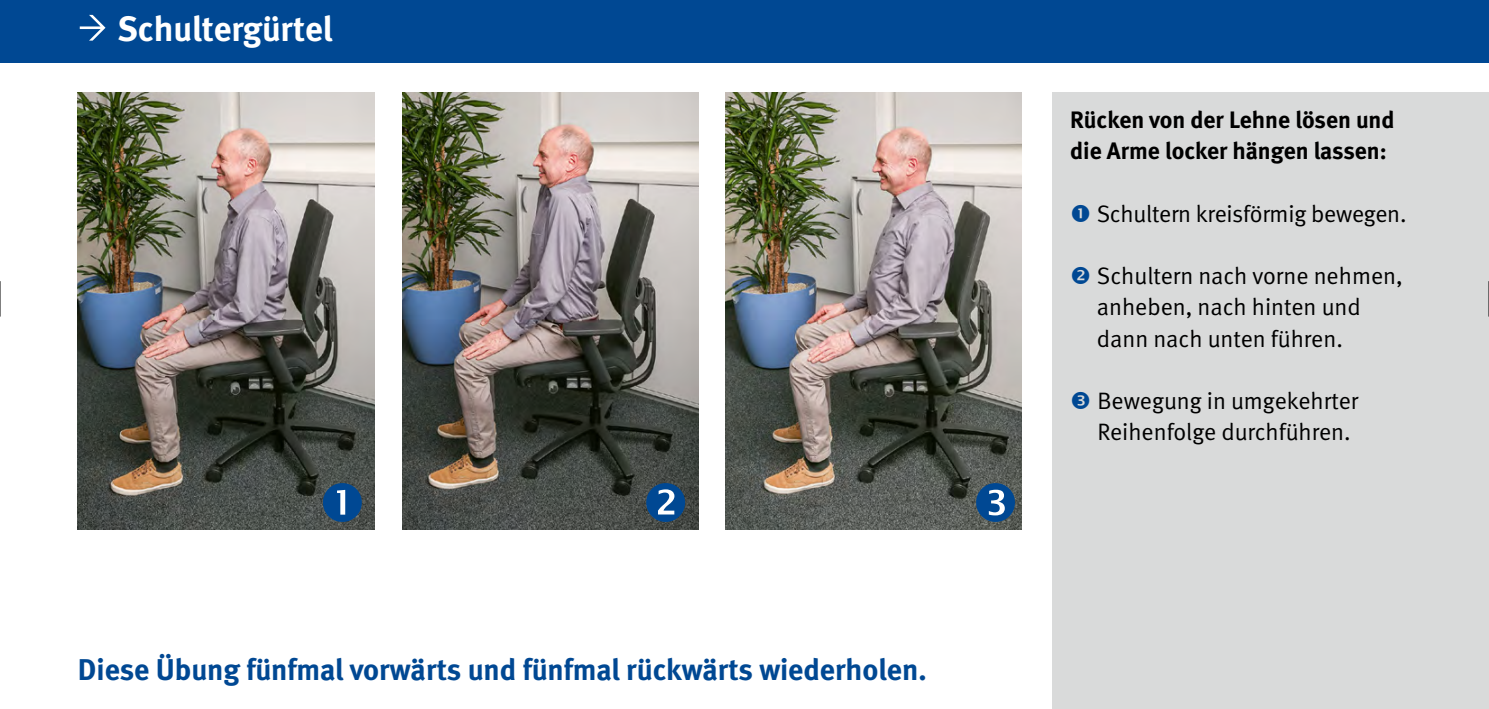
<style>
.page{position:relative;width:1489px;height:709px;background:#fff}
.page>*{position:absolute;margin:0;border:0;box-sizing:border-box;transform-origin:0 0}
.B_-_Unter-Übersch{font:700 35px "DGUV Meta";color:#fff}
.Infotext_1__12pt{font:700 30px "DGUV Meta";color:#004893}
.Fließtext__9_5pt{font:23.75px/31.2px "DGUV Meta";letter-spacing:-.005em;color:#000}
.Fließtext__9_5pt-2{font:700 23.75px/31.2px "DGUV Meta";color:#000}
</style>
<div class="page">
<div style="left:0;top:0;width:1488px;height:62px;background:#004893"></div>
<svg style="left:80px;top:15px;width:25px;height:26px"></svg>
<img style="left:78px;top:92px;width:296px;height:437px">
<img style="left:402px;top:92px;width:296px;height:437px">
<img style="left:725px;top:92px;width:296px;height:437px">
<div style="left:1052px;top:92px;width:436px;height:617px;background:#d9dada"></div>
<hr style="left:0;top:281px;width:1px;height:35px;background:#000">
<hr style="left:1488px;top:281px;width:1px;height:35px;background:#000">
<svg style="left:323px;top:482px;width:39px;height:40px"></svg>
<svg style="left:646px;top:482px;width:39px;height:40px"></svg>
<svg style="left:976px;top:482px;width:38px;height:40px"></svg>
<h1 class="B_-_Unter-Übersch" style="left:117px;top:8px;width:217px">Schultergürtel</h1>
<p class="Infotext_1__12pt" style="left:78px;top:652px;width:850px">Diese Übung fünfmal vorwärts und fünfmal rückwärts wiederholen.</p>
<p class="Fließtext__9_5pt-2" style="left:1070px;top:105px;width:326px">Rücken von der Lehne lösen und die Arme locker hängen lassen:</p>
<p class="Fließtext__9_5pt" style="left:1096px;top:198px;width:311px">Schultern kreisförmig bewegen.</p>
<p class="Fließtext__9_5pt" style="left:1096px;top:261px;width:307px">Schultern nach vorne nehmen, anheben, nach hinten und dann nach unten führen.</p>
<p class="Fließtext__9_5pt" style="left:1097px;top:386px;width:262px">Bewegung in umgekehrter<br>Reihenfolge durchführen.</p>
</div>
